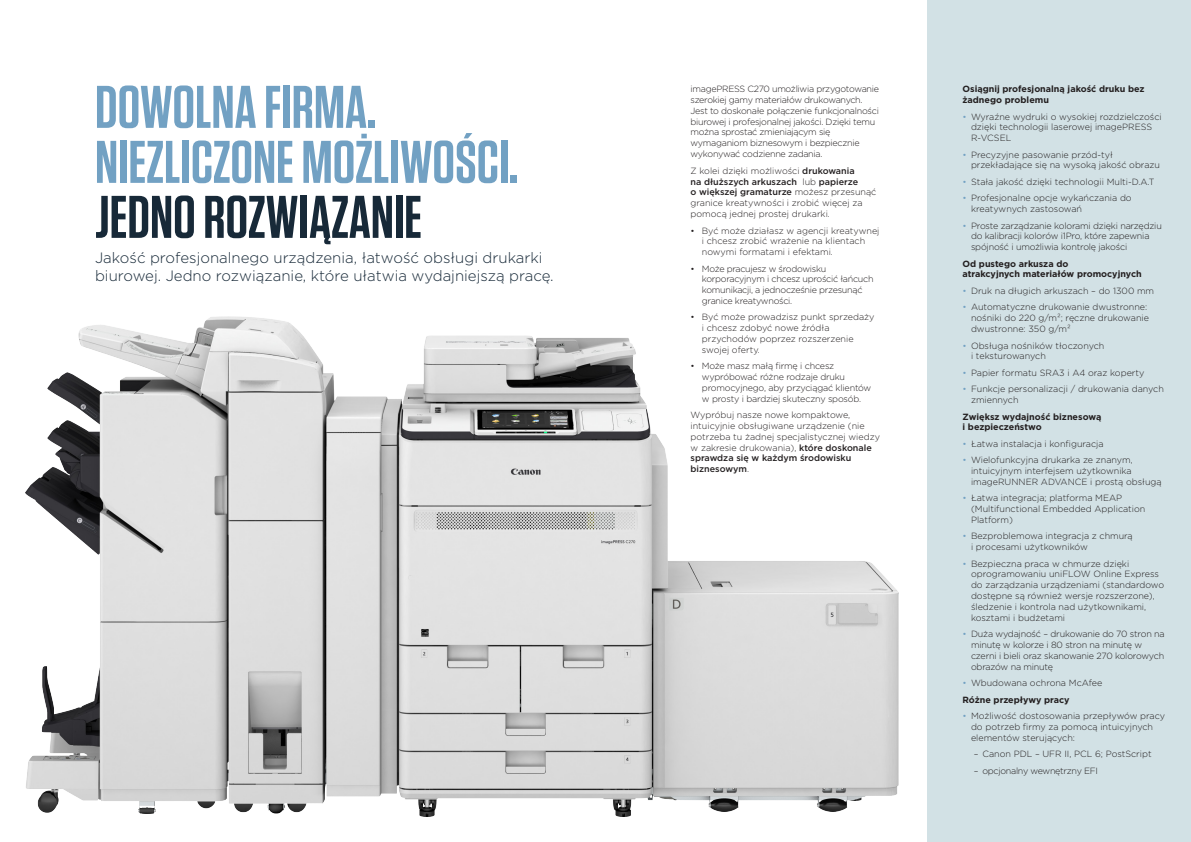
<style>
.page{position:relative;width:1191px;height:842px;background:#fff}
.page>*{position:absolute;margin:0;border:0;box-sizing:border-box;transform-origin:0 0}
.Page_TITLE_72pt{font:600 60px/55px "Tungsten";color:#72a1c3}
.STANDFIRST{font:300 15px/18px "Gotham";color:#172938}
.Body{font:300 9px/10.8px "Gotham";letter-spacing:-.005em;color:#231f20}
.Body-2{font:300 9px/10.8px "Gotham";letter-spacing:-.03em;color:#231f20}
.Panel_head{font:700 9px/10.8px "Gotham";color:#231f20}
.s1{color:#172938}
.s2{font-weight:500}
.s3{color:#72a1c3}
</style>
<div class="page">
<div style="left:928px;top:0;width:263px;height:842px;background:#d2e1e5"></div>
<img style="left:26px;top:317px;width:872px;height:499px">
<p class="Page_TITLE_72pt" style="left:95px;top:81px;width:425px">DOWOLNA FIRMA.<br>NIEZLICZONE MOŻLIWOŚCI.<br><span class="s1">JEDNO ROZWIĄZANIE</span></p>
<p class="STANDFIRST" style="left:95px;top:248px;width:460px">Jakość profesjonalnego urządzenia, łatwość obsługi drukarki biurowej. Jedno rozwiązanie, które ułatwia wydajniejszą pracę.</p>
<p class="Body-2" style="left:690px;top:83px;width:190px">imagePRESS C270 umożliwia przygotowanie szerokiej gamy materiałów drukowanych.<br>Jest to doskonałe połączenie funkcjonalności biurowej i profesjonalnej jakości. Dzięki temu można sprostać zmieniającym się wymaganiom biznesowym i bezpiecznie wykonywać codzienne zadania.</p>
<p class="Body" style="left:690px;top:165px;width:187px">Z kolei dzięki możliwości <span class="s2">drukowania<br>na dłuższych arkuszach</span> lub <span class="s2">papierze<br>o większej gramaturze</span> możesz przesunąć granice kreatywności i zrobić więcej za pomocą jednej prostej drukarki.</p>
<p class="Body" style="left:702px;top:225px;width:179px;text-indent:-11px">• Być może działasz w agencji kreatywnej i chcesz zrobić wrażenie na klientach nowymi formatami i efektami.</p>
<p class="Body-2" style="left:702px;top:263px;width:173px;text-indent:-11px">• Może pracujesz w środowisku korporacyjnym i chcesz uprościć łańcuch komunikacji, a jednocześnie przesunąć granice kreatywności.</p>
<p class="Body" style="left:702px;top:312px;width:174px;text-indent:-11px">• Być może prowadzisz punkt sprzedaży i chcesz zdobyć nowe źródła przychodów poprzez rozszerzenie swojej oferty.</p>
<p class="Body" style="left:702px;top:360px;width:171px;text-indent:-11px">• Może masz małą firmę i chcesz wypróbować różne rodzaje druku promocyjnego, aby przyciągać klientów w prosty i bardziej skuteczny sposób.</p>
<p class="Body" style="left:690px;top:409px;width:191px">Wypróbuj nasze nowe kompaktowe, intuicyjnie obsługiwane urządzenie (nie potrzeba tu żadnej specjalistycznej wiedzy w zakresie drukowania), <span class="s2">które doskonale sprawdza się w każdym środowisku biznesowym</span>.</p>
<p class="Panel_head" style="left:962px;top:84px;width:184px">Osiągnij profesjonalną jakość druku bez żadnego problemu</p>
<p class="Body" style="left:971px;top:111px;width:192px;text-indent:-9px"><span class="s3">•</span> Wyraźne wydruki o wysokiej rozdzielczości dzięki technologii laserowej imagePRESS<br>R-VCSEL</p>
<p class="Body" style="left:971px;top:149px;width:190px;text-indent:-9px"><span class="s3">•</span> Precyzyjne pasowanie przód-tył przekładające się na wysoką jakość obrazu</p>
<p class="Body" style="left:962px;top:176px;width:194px"><span class="s3">•</span> Stała jakość dzięki technologii Multi-D.A.T</p>
<p class="Body" style="left:971px;top:192px;width:162px;text-indent:-9px"><span class="s3">•</span> Profesjonalne opcje wykańczania do kreatywnych zastosowań</p>
<p class="Body" style="left:971px;top:220px;width:192px;text-indent:-9px"><span class="s3">•</span> Proste zarządzanie kolorami dzięki narzędziu do kalibracji kolorów i1Pro, które zapewnia spójność i umożliwia kontrolę jakości</p>
<p class="Panel_head" style="left:962px;top:258px;width:181px">Od pustego arkusza do<br>atrakcyjnych materiałów promocyjnych</p>
<p class="Body" style="left:962px;top:285px;width:193px"><span class="s3">•</span> Druk na długich arkuszach – do 1300 mm</p>
<p class="Body" style="left:971px;top:302px;width:179px;text-indent:-9px"><span class="s3">•</span> Automatyczne drukowanie dwustronne: nośniki do 220 g/m²; ręczne drukowanie dwustronne: 350 g/m²</p>
<p class="Body" style="left:971px;top:340px;width:135px;text-indent:-9px"><span class="s3">•</span> Obsługa nośników tłoczonych i teksturowanych</p>
<p class="Body" style="left:962px;top:367px;width:183px"><span class="s3">•</span> Papier formatu SRA3 i A4 oraz koperty</p>
<p class="Body" style="left:971px;top:383px;width:194px;text-indent:-9px"><span class="s3">•</span> Funkcje personalizacji / drukowania danych zmiennych</p>
<p class="Panel_head" style="left:962px;top:411px;width:140px">Zwiększ wydajność biznesową i bezpieczeństwo</p>
<p class="Body" style="left:962px;top:438px;width:143px"><span class="s3">•</span> Łatwa instalacja i konfiguracja</p>
<p class="Body" style="left:971px;top:454px;width:192px;text-indent:-9px"><span class="s3">•</span> Wielofunkcyjna drukarka ze znanym, intuicyjnym interfejsem użytkownika imageRUNNER ADVANCE i prostą obsługą</p>
<p class="Body" style="left:971px;top:492px;width:176px;text-indent:-9px"><span class="s3">•</span> Łatwa integracja; platforma MEAP (Multifunctional Embedded Application<br>Platform)</p>
<p class="Body" style="left:971px;top:531px;width:163px;text-indent:-9px"><span class="s3">•</span> Bezproblemowa integracja z chmurą i procesami użytkowników</p>
<p class="Body" style="left:971px;top:558px;width:195px;text-indent:-9px"><span class="s3">•</span> Bezpieczna praca w chmurze dzięki oprogramowaniu uniFLOW Online Express do zarządzania urządzeniami (standardowo dostępne są również wersje rozszerzone), śledzenie i kontrola nad użytkownikami, kosztami i budżetami</p>
<p class="Body" style="left:971px;top:628px;width:195px;text-indent:-9px"><span class="s3">•</span> Duża wydajność – drukowanie do 70 stron na minutę w kolorze i 80 stron na minutę w czerni i bieli oraz skanowanie 270 kolorowych obrazów na minutę</p>
<p class="Body" style="left:962px;top:677px;width:141px"><span class="s3">•</span> Wbudowana ochrona McAfee</p>
<p class="Panel_head" style="left:962px;top:694px;width:109px">Różne przepływy pracy</p>
<p class="Body" style="left:971px;top:710px;width:195px;text-indent:-9px"><span class="s3">•</span> Możliwość dostosowania przepływów pracy do potrzeb firmy za pomocą intuicyjnych elementów sterujących:</p>
<p class="Body" style="left:973px;top:748px;width:179px">– Canon PDL – UFR II, PCL 6; PostScript</p>
<p class="Body-2" style="left:973px;top:765px;width:126px">– opcjonalny wewnętrzny EFI</p>
</div>
